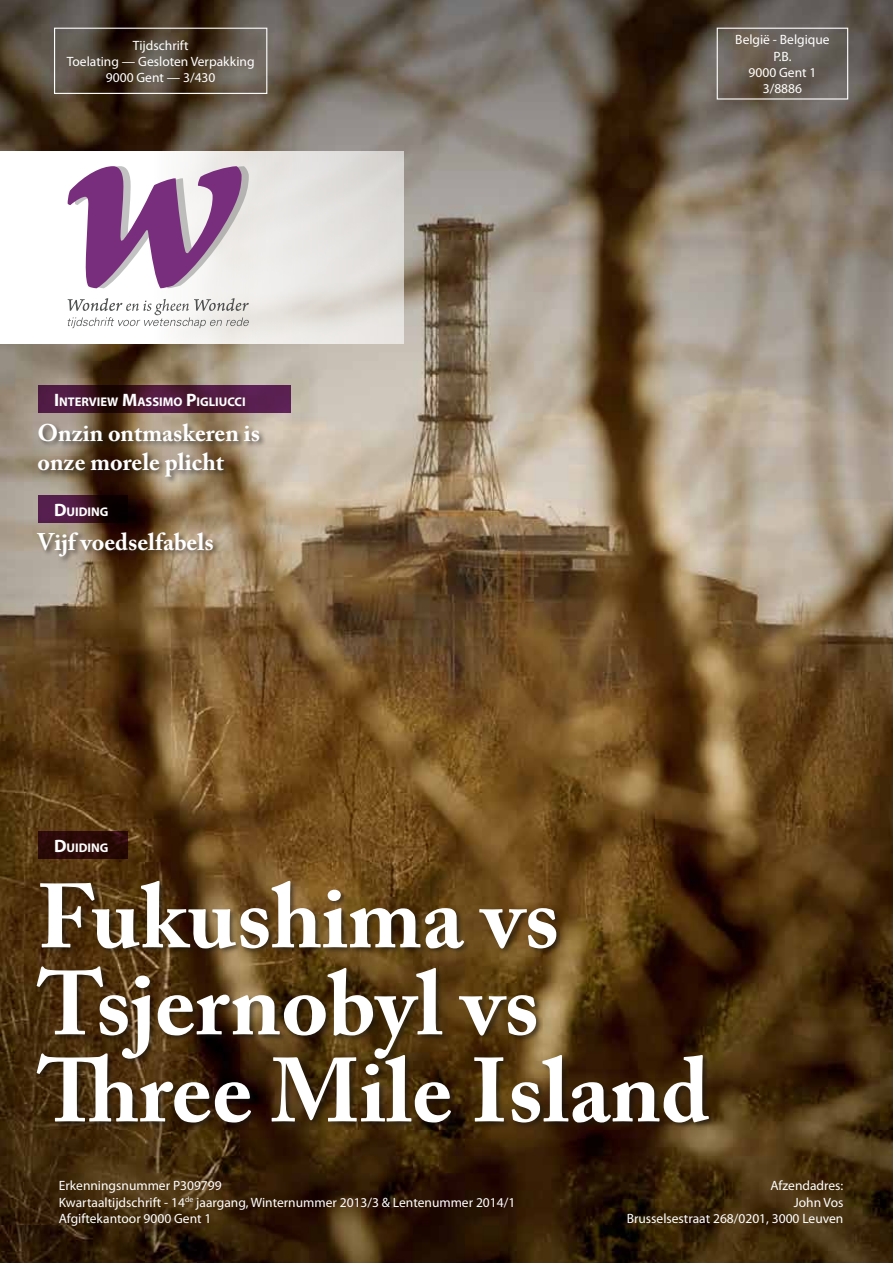
<style>
.page{position:relative;width:893px;height:1263px;background:#fff}
.page>*{position:absolute;margin:0;border:0;box-sizing:border-box;transform-origin:0 0}
.t1{font:700 90px/87px "Adobe Caslon Pro";color:#fff}
.t2{font:700 24px/28.8px "Adobe Caslon Pro";color:#fff}
.t3{font:13.5px/16.2px "Myriad Pro";color:#fff;text-align:center}
.t4{font:700 12.6px "Myriad Pro";color:#fff}
.s1{font-size:18px}
</style>
<div class="page">
<img style="left:0;top:0;width:893px;height:1263px">
<div style="left:0;top:151px;width:404px;height:193px;background:linear-gradient(to right,#fff,#dedad6)"></div>
<svg style="left:68px;top:298px;width:181px;height:30px"></svg>
<svg style="left:68px;top:166px;width:181px;height:122px"></svg>
<div style="left:54px;top:28px;width:213px;height:66px;border:1px solid #fff"></div>
<div style="left:717px;top:28px;width:131px;height:72px;border:1px solid #fff"></div>
<div style="left:36px;top:879px;width:680px;height:250px;background:#121212;opacity:.55"></div>
<div style="left:37px;top:422px;width:230px;height:62px;background:#121212;opacity:.55"></div>
<div style="left:35px;top:531px;width:185px;height:33px;background:#121212;opacity:.55"></div>
<div style="left:38px;top:831px;width:90px;height:28px;background:#290a07"></div>
<svg style="left:38px;top:385px;width:253px;height:28px"></svg>
<svg style="left:38px;top:495px;width:90px;height:28px"></svg>
<p class="t3" style="left:67px;top:37px;width:189px">Tijdschrift<br>Toelating — Gesloten Verpakking<br>9000 Gent — 3/430</p>
<p class="t3" style="left:735px;top:32px;width:96px">België - Belgique<br>P.B.<br>9000 Gent 1<br>3/8886</p>
<p class="t4" style="left:54px;top:394px;width:193px"><span class="s1">I</span> NTERVIEW <span class="s1">M</span>ASSIMO <span class="s1">P</span>IGLIUCCI</p>
<h2 class="t2" style="left:37px;top:419px;width:224px">Onzin ontmaskeren is onze morele plicht</h2>
<p class="t4" style="left:54px;top:503px;width:56px"><span class="s1">D</span>UIDING</p>
<h2 class="t2" style="left:37px;top:527px;width:178px">Vijf voedselfabels</h2>
<p class="t4" style="left:54px;top:839px;width:56px"><span class="s1">D</span>UIDING</p>
<h1 class="t1" style="left:37px;top:873px;width:673px">Fukushima vs<br>Tsjernobyl vs<br>Three Mile Island</h1>
<p class="t3" style="left:59px;top:1177px;width:458px;text-align:left">Erkenningsnummer P309799<br>Kwartaaltijdschrift - 14<sup>de</sup> jaargang, Winternummer 2013/3 &amp; Lentenummer 2014/1<br>Afgiftekantoor 9000 Gent 1</p>
<p class="t3" style="left:627px;top:1177px;width:218px;text-align:right">Afzendadres:<br>John Vos<br>Brusselsestraat 268/0201, 3000 Leuven</p>
</div>
